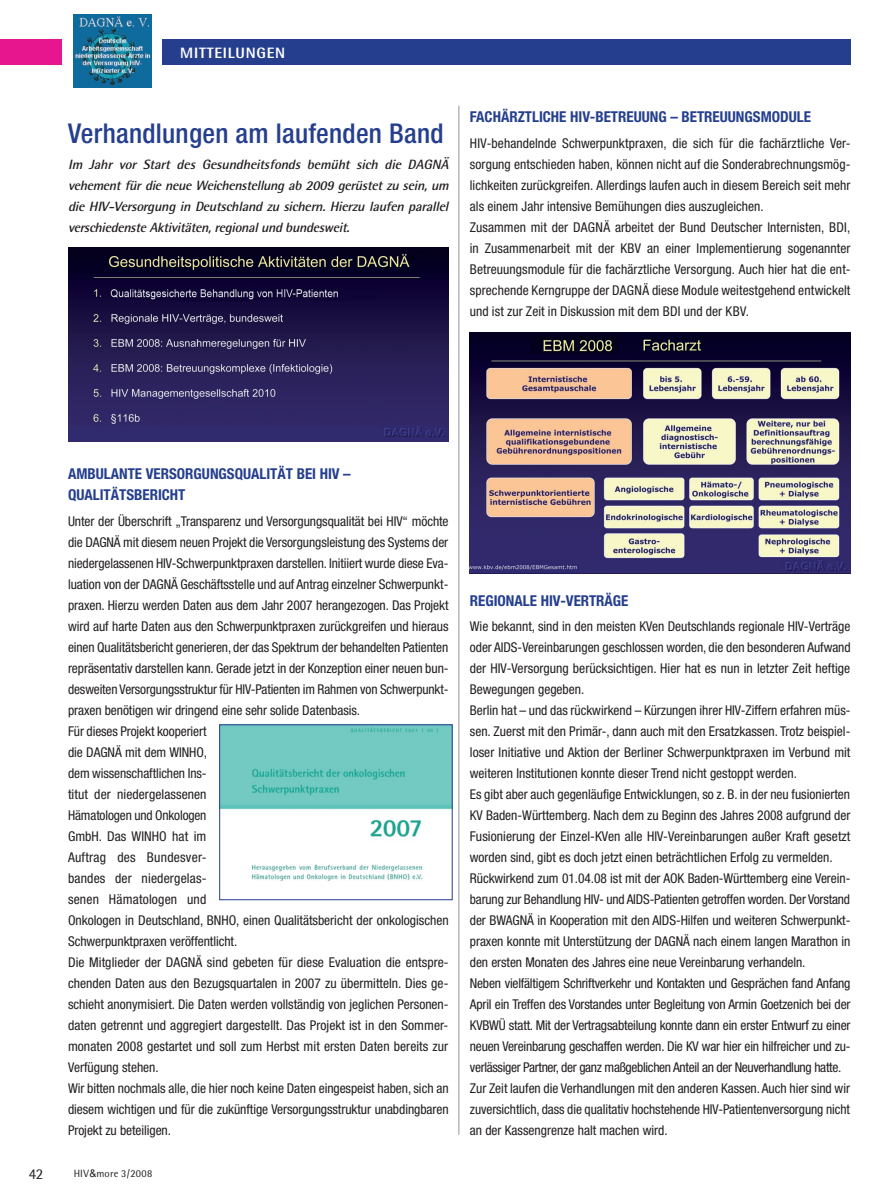
<style>
.page{position:relative;width:893px;height:1191px;background:#fff}
.page>*{position:absolute;margin:0;border:0;box-sizing:border-box;transform-origin:0 0}
.Fliesstext{font:500 condensed 27.3px "Helvetica Neue";letter-spacing:.01em;color:#253f8e}
.Fliesstext-2{font:700 condensed 15px/21px "Helvetica Neue";color:#253f8e}
.Rubriken{font:800 15px "Rotis Semi Sans";letter-spacing:.05em;color:#fff}
.t1{font:15px "Rotis Semi Sans";color:#231f20}
.Fliesstext-3{font:condensed 13.5px/21px "Helvetica Neue";letter-spacing:-.005em;color:#231f20;text-align:justify}
.medizin_Anfang{font:condensed 13.5px/21px "Helvetica Neue";letter-spacing:.005em;color:#231f20;text-align:justify}
.Fliesstext-4{font:italic 700 13.5px/21px "Rotis Semi Sans";color:#231f20;text-align:justify}
.t2{font:10.5px "Rotis Semi Sans";letter-spacing:.02em;color:#231f20}
.s1{font-family:"Arial"}
</style>
<div class="page">
<div style="left:162px;top:39px;width:688px;height:25px;background:#253f8e"></div>
<div style="left:0;top:39px;width:62px;height:25px;background:#e7168f"></div>
<img style="left:73px;top:15px;width:79px;height:73px">
<hr style="left:458px;top:106px;width:1px;height:1028px;background:#939598">
<img style="left:470px;top:332px;width:380px;height:241px">
<img style="left:68px;top:247px;width:381px;height:195px">
<img style="left:221px;top:726px;width:230px;height:155px">
<div style="left:219px;top:724px;width:234px;height:176px;border:1px solid #253f8e"></div>
<p class="Rubriken" style="left:180px;top:43px;width:106px">MITTEILUNGEN</p>
<p class="Fliesstext" style="left:68px;top:117px;width:377px">Verhandlungen am laufenden Band</p>
<p class="Fliesstext-4" style="left:68px;top:153px;width:385px">Im Jahr vor Start des Gesundheitsfonds bemüht sich die DAGNÄ vehementfürdieneueWeichenstellungab2009 gerüstetzu sein,um die HIV-Versorgung in Deutschland zu sichern. Hierzu laufen parallel verschiedensteAktivitäten,regionalundbundesweit.</p>
<p class="Fliesstext-2" style="left:470px;top:106px;width:343px">FACHÄRZTLICHE HIV-BETREUUNG – BETREUUNGSMODULE</p>
<p class="medizin_Anfang" style="left:470px;top:132px;width:382px">HIV-behandelnde Schwerpunktpraxen, die sich für die fachärztliche Ver&shy;sorgung entschieden haben, können nicht auf die Sonderabrechnungsmög&shy;lichkeiten zurückgreifen. Allerdings laufen auch in diesem Bereich seit mehr als einem Jahr intensive Bemühungen dies auszugleichen.</p>
<p class="medizin_Anfang" style="left:470px;top:216px;width:382px">Zusammen mit der DAGNÄ arbeitet der Bund Deutscher Internisten, BDI, in Zusammenarbeit mit der KBV an einer Implementierung sogenannter Betreuungsmodule für die fachärztliche Versorgung. Auch hier hat die ent&shy;sprechende Kerngruppe der DAGNÄ diese Module weitestgehend entwickelt und ist zur Zeit in Diskussion mit dem BDI und der KBV.</p>
<p class="Fliesstext-2" style="left:68px;top:463px;width:284px">AMBULANTE VERSORGUNGSQUALITÄT BEI HIV –<br>QUALITÄTSBERICHT</p>
<p class="Fliesstext-3" style="left:68px;top:510px;width:382px">Unter der Überschrift „Transparenz und Versorgungsqualität bei HIV“ möchte die DAGNÄ mit diesem neuen Projekt die Versorgungsleistung des Systems der niedergelassenen HIV-Schwerpunktpraxen darstellen. Initiiert wurde diese Eva&shy;luation von der DAGNÄ Geschäftsstelle und auf Antrag einzelner Schwerpunkt&shy;praxen. Hierzu werden Daten aus dem Jahr 2007 herangezogen. Das Projekt wird auf harte Daten aus den Schwerpunktpraxen zurückgreifen und hieraus einen Qualitätsbericht generieren, der das Spektrum der behandelten Patienten repräsentativ darstellen kann. Gerade jetzt in der Konzeption einer neuen bun&shy;desweiten Versorgungsstruktur für HIV-Patienten im Rahmen von Schwerpunkt&shy;praxen benötigen wir dringend eine sehr solide Datenbasis.</p>
<p class="Fliesstext-3" style="left:68px;top:720px;width:382px;text-align:left">Für dieses Projekt kooperiert<br>die DAGNÄ mit dem WINHO,<br>dem wissenschaftlichen Ins-<br>titut der niedergelassenen<br>Hämatologen und Onkologen<br>GmbH. Das WINHO hat im<br>Auftrag des Bundesver-<br>bandes der niedergelas-<br>senen Hämatologen und<br>Onkologen in Deutschland, BNHO, einen Qualitätsbericht der onkologischen<br>Schwerpunktpraxen veröffentlicht.</p>
<p class="Fliesstext-3" style="left:68px;top:951px;width:382px">Die Mitglieder der DAGNÄ sind gebeten für diese Evaluation die entspre&shy;chenden Daten aus den Bezugsquartalen in 2007 zu übermitteln. Dies ge&shy;schieht anonymisiert. Die Daten werden vollständig von jeglichen Personen&shy;daten getrennt und aggregiert dargestellt. Das Projekt ist in den Sommer&shy;monaten 2008 gestartet und soll zum Herbst mit ersten Daten bereits zur Verfügung stehen.</p>
<p class="Fliesstext-3" style="left:68px;top:1077px;width:382px">Wir bitten nochmals alle, die hier noch keine Daten eingespeist haben, sich an diesem wichtigen und für die zukünftige Versorgungsstruktur unabdingbaren Projekt zu beteiligen.</p>
<p class="t1" style="left:29px;top:1165px;width:16px">42</p>
<p class="t2" style="left:74px;top:1167px;width:80px">HIV<span class="s1">&amp;</span>more 3/2008</p>
<p class="Fliesstext-2" style="left:470px;top:589px;width:160px">REGIONALE HIV-VERTRÄGE</p>
<p class="Fliesstext-3" style="left:470px;top:615px;width:382px">Wie bekannt, sind in den meisten KVen Deutschlands regionale HIV-Verträge oder AIDS-Vereinbarungen geschlossen worden, die den besonderen Aufwand der HIV-Versorgung berücksichtigen. Hier hat es nun in letzter Zeit heftige Bewegungen gegeben.</p>
<p class="Fliesstext-3" style="left:470px;top:699px;width:382px">Berlin hat – und das rückwirkend – Kürzungen ihrer HIV-Ziffern erfahren müs&shy;sen. Zuerst mit den Primär-, dann auch mit den Ersatzkassen. Trotz beispiel&shy;loser Initiative und Aktion der Berliner Schwerpunktpraxen im Verbund mit weiteren Institutionen konnte dieser Trend nicht gestoppt werden.</p>
<p class="Fliesstext-3" style="left:470px;top:783px;width:382px">Es gibt aber auch gegenläufige Entwicklungen, so z. B. in der neu fusionierten KV Baden-Württemberg. Nach dem zu Beginn des Jahres 2008 aufgrund der Fusionierung der Einzel-KVen alle HIV-Vereinbarungen außer Kraft gesetzt worden sind, gibt es doch jetzt einen beträchtlichen Erfolg zu vermelden.</p>
<p class="Fliesstext-3" style="left:470px;top:867px;width:382px">Rückwirkend zum 01.04.08 ist mit der AOK Baden-Württemberg eine Verein&shy;barung zur Behandlung HIV- und AIDS-Patienten getroffen worden. Der Vorstand der BWAGNÄ in Kooperation mit den AIDS-Hilfen und weiteren Schwerpunkt&shy;praxen konnte mit Unterstützung der DAGNÄ nach einem langen Marathon in den ersten Monaten des Jahres eine neue Vereinbarung verhandeln.</p>
<p class="Fliesstext-3" style="left:470px;top:972px;width:382px">Neben vielfältigem Schriftverkehr und Kontakten und Gesprächen fand Anfang April ein Treffen des Vorstandes unter Begleitung von Armin Goetzenich bei der KVBWÜ statt. Mit der Vertragsabteilung konnte dann ein erster Entwurf zu einer neuen Vereinbarung geschaffen werden. Die KV war hier ein hilfreicher und zu&shy;verlässiger Partner, der ganz maßgeblichen Anteil an der Neuverhandlung hatte.</p>
<p class="Fliesstext-3" style="left:470px;top:1077px;width:382px">Zur Zeit laufen die Verhandlungen mit den anderen Kassen. Auch hier sind wir zuversichtlich, dass die qualitativ hochstehende HIV-Patientenversorgung nicht an der Kassengrenze halt machen wird.</p>
</div>
